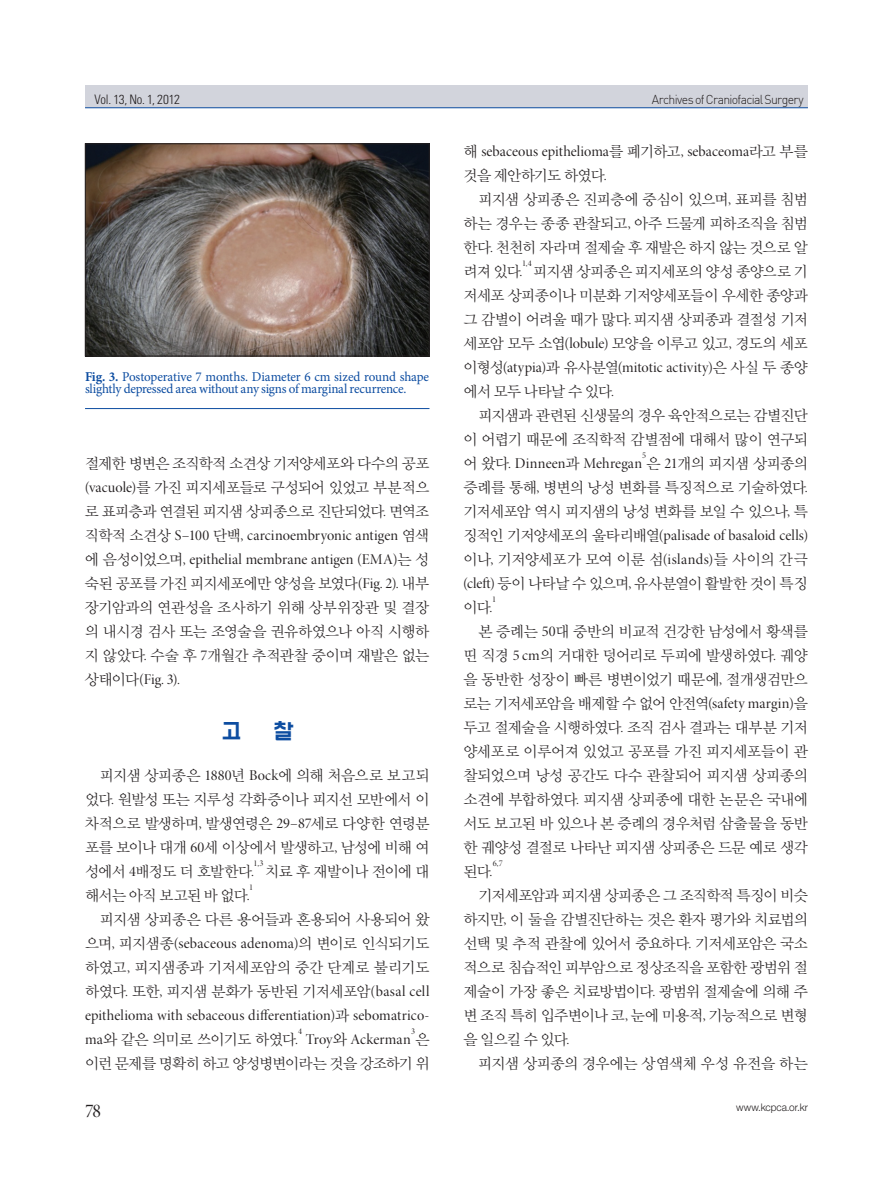
<style>
.page{position:relative;width:893px;height:1191px;background:#fff}
.page>*{position:absolute;margin:0;border:0;box-sizing:border-box;transform-origin:0 0}
.t1{font:21.75px "H Ywul B";color:#0d4da1;scale:.96 1}
.t2{font:19.5px "Minion Pro Disp";color:#231f20;scale:.96 1}
.t3{font:15px/24px "YDIY Mj O320";letter-spacing:-.04em;color:#231f20;text-align:justify}
.t4{font:15px/24px "Minion Pro Disp";letter-spacing:.005em;color:#231f20}
.t5{font:15px "YDIY Mj O320";letter-spacing:-.065em;color:#231f20}
.t6{font:13.5px/12.8px "Minion Pro";letter-spacing:-.015em;color:#0d4da1}
.t7{font:300 condensed 13.05px "Univers";letter-spacing:-.015em;color:#231f20;scale:.96 1}
.t8{font:300 12.75px "DIN";letter-spacing:-.055em;color:#231f20;scale:.96 1}
.t9{font:300 10.5px "Helvetica Neue";letter-spacing:-.005em;color:#231f20;scale:.96 1}
.t10{font:8.7px "Minion Pro Disp";color:#231f20}
.s1{font-weight:700}
.s2{font-family:"Minion Pro Disp"}
.s3{font-family:"YDIY Mj O320"}
</style>
<div class="page">
<div style="left:85px;top:85px;width:723px;height:22px;background:#d2d4dc"></div>
<hr style="left:85px;top:107px;width:723px;height:1px;background:#0d4da1">
<img style="left:87px;top:146px;width:340px;height:208px">
<div style="left:85px;top:144px;width:344px;height:212px;border:1px solid #231f20"></div>
<hr style="left:85px;top:408px;width:344px;height:1px;background:#0d4da1">
<p class="t7" style="left:95px;top:92px;width:90px">Vol. 13, No. 1, 2012</p>
<p class="t8" style="left:652px;top:91px;width:160px">Archives of Craniofacial Surgery</p>
<p class="t6" style="left:85px;top:370px;width:346px"><span class="s1">Fig. 3.</span> Postoperative 7 months. Diameter 6 cm sized round shape slightly depressed area without any signs of marginal recurrence.</p>
<p class="t3" style="left:85px;top:452px;width:346px">절제한 병변은 조직학적 소견상 기저양세포와 다수의 공포 <span class="s2">(vacuole)</span>를 가진 피지세포들로 구성되어 있었고 부분적으 로 표피층과 연결된 피지샘 상피종으로 진단되었다<span class="s2">.</span> 면역조</p>
<p class="t4" style="left:85px;top:524px;width:346px"><span class="s3">직학적 소견상</span> S–100 <span class="s3">단백</span>, carcinoembryonic antigen <span class="s3">염색 에 음성이었으며</span>, epithelial membrane antigen (EMA)<span class="s3">는 성</span></p>
<p class="t3" style="left:85px;top:572px;width:346px">숙된 공포를 가진 피지세포에만 양성을 보였다<span class="s2">(Fig. 2).</span> 내부 장기암과의 연관성을 조사하기 위해 상부위장관 및 결장 의 내시경 검사 또는 조영술을 권유하였으나 아직 시행하 지 않았다<span class="s2">.</span> 수술 후 <span class="s2">7</span>개월간 추적관찰 중이며 재발은 없는</p>
<p class="t4" style="left:85px;top:668px;width:97px"><span class="s3">상태이다</span>(Fig. 3).</p>
<h1 class="t1" style="left:221px;top:720px;width:23px">고</h1>
<h1 class="t1" style="left:272px;top:720px;width:23px">찰</h1>
<p class="t3" style="left:85px;top:764px;width:346px;text-indent:15px">피지샘 상피종은 <span class="s2">1880</span>년 <span class="s2">Bock</span>에 의해 처음으로 보고되 었다<span class="s2">.</span> 원발성 또는 지루성 각화증이나 피지선 모반에서 이 차적으로 발생하며<span class="s2">,</span> 발생연령은 <span class="s2">29–87</span>세로 다양한 연령분 포를 보이나 대개 <span class="s2">60</span>세 이상에서 발생하고<span class="s2">,</span> 남성에 비해 여 성에서 <span class="s2">4</span>배정도 더 호발한다<span class="s2">.</span></p>
<p class="t10" style="left:253px;top:858px;width:11px">1,3</p>
<p class="t3" style="left:265px;top:860px;width:166px">치료 후 재발이나 전이에 대</p>
<p class="t10" style="left:249px;top:882px;width:5px">1</p>
<p class="t3" style="left:100px;top:908px;width:331px">피지샘 상피종은 다른 용어들과 혼용되어 사용되어 왔</p>
<p class="t4" style="left:85px;top:932px;width:346px"><span class="s3">으며</span>, <span class="s3">피지샘종</span>(sebaceous adenoma)<span class="s3">의 변이로 인식되기도</span></p>
<p class="t3" style="left:85px;top:956px;width:346px">하였고<span class="s2">,</span> 피지샘종과 기저세포암의 중간 단계로 불리기도 하였다<span class="s2">.</span> 또한<span class="s2">,</span> 피지샘 분화가 동반된 기저세포암<span class="s2">(basal cell</span></p>
<p class="t4" style="left:85px;top:1004px;width:346px">epithelioma with sebaceous differentiation)<span class="s3">과</span> sebomatrico-</p>
<p class="t3" style="left:85px;top:1028px;width:215px"><span class="s2">ma</span>와 같은 의미로 쓰이기도 하였다<span class="s2">.</span></p>
<p class="t3" style="left:85px;top:884px;width:166px">해서는 아직 보고된 바 없다<span class="s2">.</span></p>
<p class="t10" style="left:411px;top:1026px;width:5px">3</p>
<p class="t5" style="left:85px;top:1056px;width:346px">이런 문제를 명확히 하고 양성병변이라는 것을 강조하기 위</p>
<p class="t10" style="left:298px;top:1026px;width:5px">4</p>
<p class="t4" style="left:306px;top:1028px;width:125px">Troy<span class="s3">와</span> Ackerman <span class="s3">은</span></p>
<h2 class="t2" style="left:85px;top:1099px;width:18px">78</h2>
<p class="t4" style="left:464px;top:140px;width:346px"><span class="s3">해</span> sebaceous epithelioma<span class="s3">를 폐기하고</span>, sebaceoma<span class="s3">라고 부를</span></p>
<p class="t3" style="left:463px;top:164px;width:145px">것을 제안하기도 하였다<span class="s2">.</span></p>
<p class="t3" style="left:478px;top:188px;width:331px">피지샘 상피종은 진피층에 중심이 있으며<span class="s2">,</span> 표피를 침범</p>
<p class="t3" style="left:463px;top:212px;width:346px">하는 경우는 종종 관찰되고<span class="s2">,</span> 아주 드물게 피하조직을 침범</p>
<p class="t3" style="left:463px;top:236px;width:346px">한다<span class="s2">.</span> 천천히 자라며 절제술 후 재발은 하지 않는 것으로 알</p>
<p class="t3" style="left:463px;top:260px;width:61px">려져 있다<span class="s2">.</span></p>
<p class="t10" style="left:522px;top:258px;width:11px">1,4</p>
<p class="t3" style="left:463px;top:260px;width:346px;text-indent:70px">피지샘 상피종은 피지세포의 양성 종양으로 기 저세포 상피종이나 미분화 기저양세포들이 우세한 종양과 그 감별이 어려울 때가 많다<span class="s2">.</span> 피지샘 상피종과 결절성 기저 세포암 모두 소엽<span class="s2">(lobule)</span> 모양을 이루고 있고<span class="s2">,</span> 경도의 세포</p>
<p class="t4" style="left:463px;top:356px;width:346px"><span class="s3">이형성</span>(atypia)<span class="s3">과 유사분열</span>(mitotic activity)<span class="s3">은 사실 두 종양</span></p>
<p class="t3" style="left:463px;top:380px;width:152px">에서 모두 나타날 수 있다<span class="s2">.</span></p>
<p class="t3" style="left:478px;top:404px;width:331px">피지샘과 관련된 신생물의 경우 육안적으로는 감별진단</p>
<p class="t3" style="left:463px;top:428px;width:346px">이 어렵기 때문에 조직학적 감별점에 대해서 많이 연구되</p>
<p class="t4" style="left:463px;top:452px;width:346px"><span class="s3">어 왔다</span>. Dinneen<span class="s3">과</span> Mehregan <span class="s3">은</span> 21<span class="s3">개의 피지샘 상피종의</span></p>
<p class="t10" style="left:642px;top:450px;width:5px">5</p>
<p class="t3" style="left:463px;top:476px;width:346px">증례를 통해<span class="s2">,</span> 병변의 낭성 변화를 특징적으로 기술하였다<span class="s2">. </span>기저세포암 역시 피지샘의 낭성 변화를 보일 수 있으나<span class="s2">,</span> 특</p>
<p class="t4" style="left:463px;top:524px;width:346px"><span class="s3">징적인 기저양세포의 울타리배열</span>(palisade of basaloid cells)</p>
<p class="t3" style="left:463px;top:548px;width:346px">이나<span class="s2">,</span> 기저양세포가 모여 이룬 섬<span class="s2">(islands)</span>들 사이의 간극 <span class="s2">(cleft)</span> 등이 나타날 수 있으며<span class="s2">,</span> 유사분열이 활발한 것이 특징 이다<span class="s2">.</span></p>
<p class="t10" style="left:492px;top:594px;width:5px">1</p>
<p class="t3" style="left:463px;top:620px;width:346px;text-indent:15px">본 증례는 <span class="s2">50</span>대 중반의 비교적 건강한 남성에서 황색를 띤 직경 <span class="s2">5 cm</span>의 거대한 덩어리로 두피에 발생하였다<span class="s2">.</span> 궤양 을 동반한 성장이 빠른 병변이었기 때문에<span class="s2">,</span> 절개생검만으 로는 기저세포암을 배제할 수 없어 안전역<span class="s2">(safety margin)</span>을 두고 절제술을 시행하였다<span class="s2">.</span> 조직 검사 결과는 대부분 기저 양세포로 이루어져 있었고 공포를 가진 피지세포들이 관 찰되었으며 낭성 공간도 다수 관찰되어 피지샘 상피종의 소견에 부합하였다<span class="s2">.</span> 피지샘 상피종에 대한 논문은 국내에 서도 보고된 바 있으나 본 증례의 경우처럼 삼출물을 동반 한 궤양성 결절로 나타난 피지샘 상피종은 드문 예로 생각 된다<span class="s2">.</span></p>
<p class="t10" style="left:493px;top:858px;width:12px">6,7</p>
<p class="t3" style="left:463px;top:884px;width:346px;text-indent:15px">기저세포암과 피지샘 상피종은 그 조직학적 특징이 비슷 하지만<span class="s2">,</span> 이 둘을 감별진단하는 것은 환자 평가와 치료법의 선택 및 추적 관찰에 있어서 중요하다<span class="s2">.</span> 기저세포암은 국소 적으로 침습적인 피부암으로 정상조직을 포함한 광범위 절 제술이 가장 좋은 치료방법이다<span class="s2">.</span> 광범위 절제술에 의해 주 변 조직 특히 입주변이나 코<span class="s2">,</span> 눈에 미용적<span class="s2">,</span> 기능적으로 변형 을 일으킬 수 있다<span class="s2">.</span></p>
<p class="t3" style="left:478px;top:1052px;width:331px">피지샘 상피종의 경우에는 상염색체 우성 유전을 하는</p>
<p class="t9" style="left:736px;top:1100px;width:76px">www.kcpca.or.kr</p>
</div>
